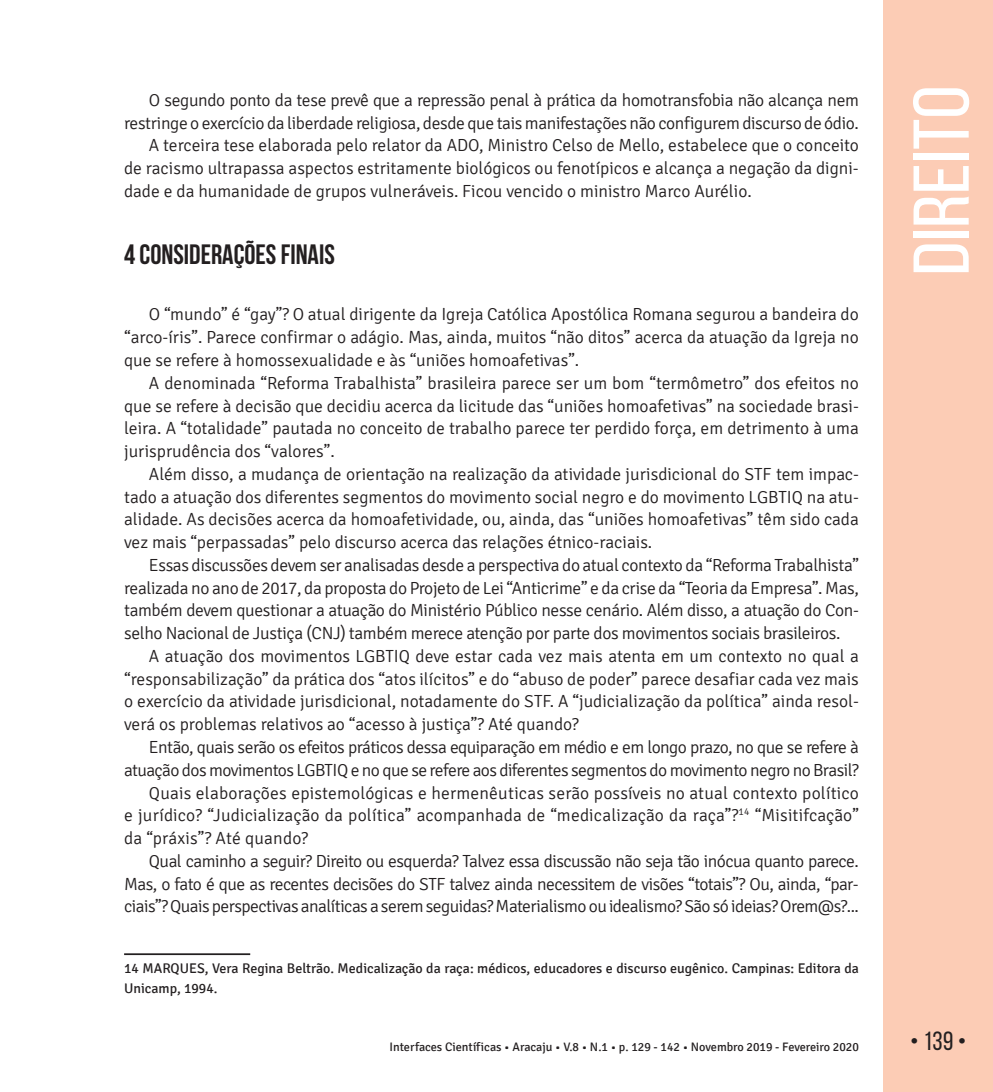
<style>
.page{position:relative;width:993px;height:1092px;background:#fff}
.page>*{position:absolute;margin:0;border:0;box-sizing:border-box;transform-origin:0 0}
.t1{font:78.75px "Bebas Neue";color:#fff;scale:1.09 1}
.t2{font:700 28px "Bebas Neue";color:#231f20}
.t3{font:26.25px "Bebas Neue";color:#231f20}
.t4{font:300 17.5px/22.8px "Signika";letter-spacing:-.02em;color:#231f20;text-align:justify}
.t5{font:300 17.5px "Signika";color:#231f20}
.t6{font:300 17.5px "Signika";letter-spacing:.01em;color:#231f20}
.t7{font:14px/19.2px "Signika";color:#231f20}
.t8{font:12.25px "Signika";color:#231f20}
</style>
<div class="page">
<div style="left:883px;top:0;width:109px;height:1091px;background:#fcccb5"></div>
<hr style="left:124px;top:953px;width:126px;height:2px;background:#231f20">
<p class="t4" style="left:149px;top:89px;width:711px">O segundo ponto da tese prevê que a repressão penal à prática da homotransfobia não alcança nem</p>
<p class="t4" style="left:124px;top:112px;width:736px">restringe o exercício da liberdade religiosa, desde que tais manifestações não configurem discurso de ódio.</p>
<p class="t5" style="left:149px;top:136px;width:711px">A terceira tese elaborada pelo relator da ADO, Ministro Celso de Mello, estabelece que o conceito</p>
<p class="t5" style="left:124px;top:159px;width:736px">de racismo ultrapassa aspectos estritamente biológicos ou fenotípicos e alcança a negação da digni-</p>
<p class="t5" style="left:124px;top:181px;width:629px">dade e da humanidade de grupos vulneráveis. Ficou vencido o ministro Marco Aurélio.</p>
<h2 class="t2" style="left:124px;top:239px;width:212px">4 CONSIDERAÇÕES FINAIS</h2>
<p class="t4" style="left:124px;top:303px;width:736px;text-indent:25px">O “mundo” é “gay”? O atual dirigente da Igreja Católica Apostólica Romana segurou a bandeira do “arco-íris”. Parece confirmar o adágio. Mas, ainda, muitos “não ditos” acerca da atuação da Igreja no que se refere à homossexualidade e às “uniões homoafetivas”.</p>
<p class="t4" style="left:124px;top:372px;width:736px;text-indent:25px">A denominada “Reforma Trabalhista” brasileira parece ser um bom “termômetro” dos efeitos no que se refere à decisão que decidiu acerca da licitude das “uniões homoafetivas” na sociedade brasi&shy;leira. A “totalidade” pautada no conceito de trabalho parece ter perdido força, em detrimento à uma jurisprudência dos “valores”.</p>
<p class="t4" style="left:124px;top:463px;width:736px;text-indent:25px">Além disso, a mudança de orientação na realização da atividade jurisdicional do STF tem impac&shy;tado a atuação dos diferentes segmentos do movimento social negro e do movimento LGBTIQ na atu&shy;alidade. As decisões acerca da homoafetividade, ou, ainda, das “uniões homoafetivas” têm sido cada vez mais “perpassadas” pelo discurso acerca das relações étnico-raciais.</p>
<p class="t4" style="left:124px;top:554px;width:736px;text-indent:25px">Essas discussões devem ser analisadas desde a perspectiva do atual contexto da “Reforma Trabalhista” realizada no ano de 2017, da proposta do Projeto de Lei “Anticrime” e da crise da “Teoria da Empresa”. Mas, também devem questionar a atuação do Ministério Público nesse cenário. Além disso, a atuação do Con&shy;selho Nacional de Justiça (CNJ) também merece atenção por parte dos movimentos sociais brasileiros.</p>
<p class="t4" style="left:124px;top:645px;width:736px;text-indent:25px">A atuação dos movimentos LGBTIQ deve estar cada vez mais atenta em um contexto no qual a “responsabilização” da prática dos “atos ilícitos” e do “abuso de poder” parece desafiar cada vez mais o exercício da atividade jurisdicional, notadamente do STF. A “judicialização da política” ainda resol&shy;verá os problemas relativos ao “acesso à justiça”? Até quando?</p>
<p class="t4" style="left:149px;top:736px;width:711px">Então, quais serão os efeitos práticos dessa equiparação em médio e em longo prazo, no que se refere à</p>
<p class="t4" style="left:124px;top:758px;width:736px">atuação dos movimentos LGBTIQ e no que se refere aos diferentes segmentos do movimento negro no Brasil?</p>
<p class="t6" style="left:149px;top:783px;width:711px">Quais elaborações epistemológicas e hermenêuticas serão possíveis no atual contexto político</p>
<p class="t6" style="left:124px;top:805px;width:736px">e jurídico? “Judicialização da política” acompanhada de “medicalização da raça”?<sup>14</sup> “Misitifcação”</p>
<p class="t6" style="left:124px;top:828px;width:186px">da “práxis”? Até quando?</p>
<p class="t4" style="left:149px;top:849px;width:711px">Qual caminho a seguir? Direito ou esquerda? Talvez essa discussão não seja tão inócua quanto parece.</p>
<p class="t4" style="left:124px;top:872px;width:736px">Mas, o fato é que as recentes decisões do STF talvez ainda necessitem de visões “totais”? Ou, ainda, “par-</p>
<p class="t4" style="left:124px;top:895px;width:736px">ciais”? Quais perspectivas analíticas a serem seguidas? Materialismo ou idealismo? São só ideias? Orem@s?...</p>
<p class="t7" style="left:124px;top:959px;width:736px">14 MARQUES, Vera Regina Beltrão. Medicalização da raça: médicos, educadores e discurso eugênico. Campinas: Editora da<br>Unicamp, 1994.</p>
<h1 class="t1" style="left:898px;top:275px;width:176px;rotate:-90deg">Direito</h1>
<p class="t8" style="left:389px;top:1040px;width:471px">Interfaces Científicas • Aracaju • V.8 • N.1 • p. 129 - 142 • Novembro 2019 - Fevereiro 2020</p>
<h3 class="t3" style="left:909px;top:1026px;width:58px">• 139 •</h3>
</div>
